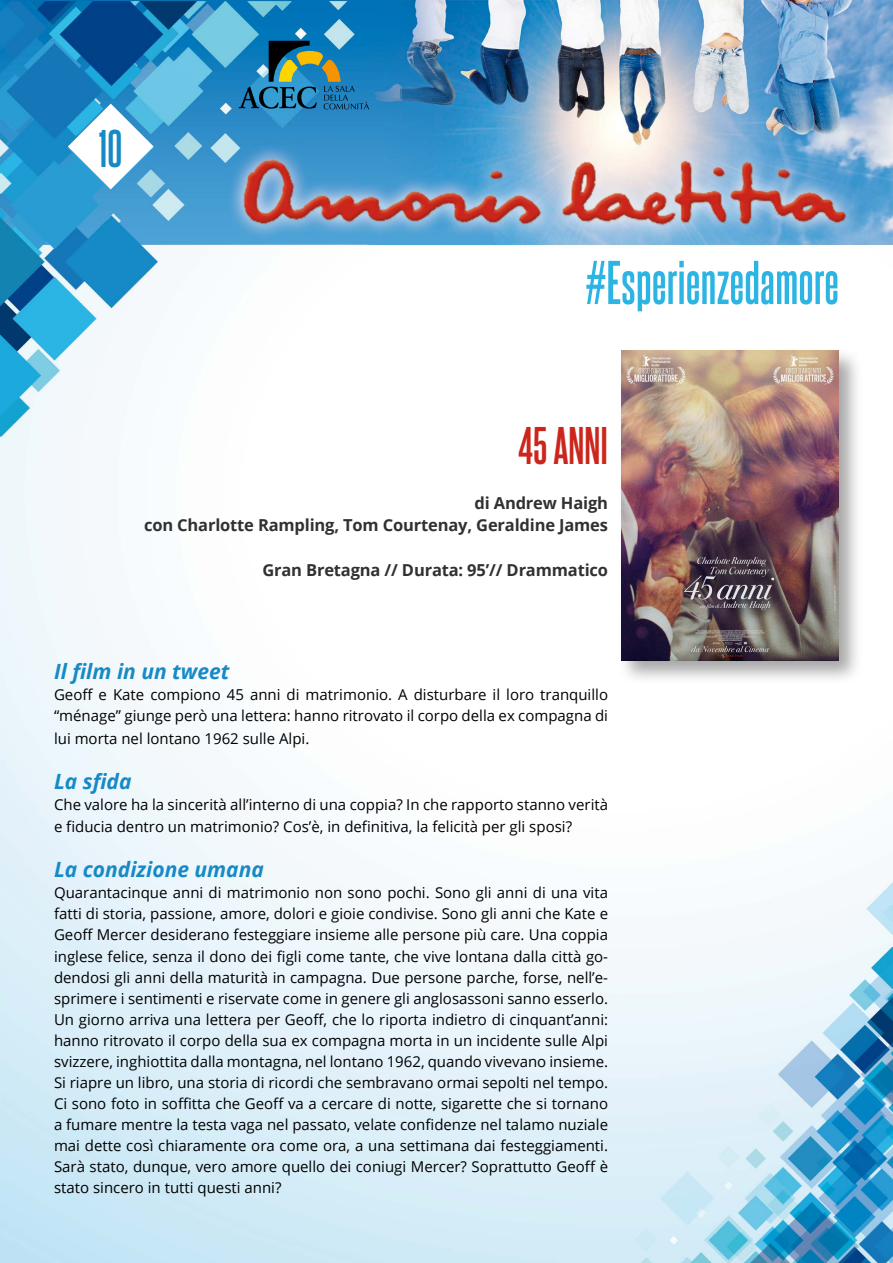
<style>
.page{position:relative;width:893px;height:1263px;background:#fff}
.page>*{position:absolute;margin:0;border:0;box-sizing:border-box;transform-origin:0 0}
.t1{font:700 52.5px "Steelfish Rg";color:#2cb5e3}
.t2{font:700 45px "Steelfish Rg";color:#cc261c}
.t3{font:700 45px "Steelfish Rg";color:#178ac5}
.t4{font:italic 700 21px "Open Sans";color:#178ac5}
.t5{font:700 16.5px/22.5px "Open Sans";letter-spacing:-.01em;color:#313131;text-align:right}
.t6{font:15px/21px "Open Sans";color:#000}
</style>
<div class="page">
<img style="left:0;top:0;width:892px;height:1263px">
<div style="left:617px;top:347px;width:246px;height:338px;background:#000;opacity:.35"></div>
<img style="left:621px;top:351px;width:217px;height:310px">
<svg style="left:239px;top:41px;width:130px;height:68px"></svg>
<svg style="left:68px;top:104px;width:86px;height:85px"></svg>
<h2 class="t3" style="left:99px;top:121px;width:25px">10</h2>
<h1 class="t1" style="left:585px;top:250px;width:255px">#Esperienzedamore</h1>
<h2 class="t2" style="left:519px;top:418px;width:91px">45 anni</h2>
<p class="t5" style="left:144px;top:491px;width:465px">di Andrew Haigh<br>con Charlotte Rampling, Tom Courtenay, Geraldine James</p>
<p class="t5" style="left:262px;top:558px;width:347px">Gran Bretagna // Durata: 95’// Drammatico</p>
<h3 class="t4" style="left:54px;top:657px;width:177px">Il film in un tweet</h3>
<p class="t6" style="left:54px;top:684px;width:556px">Geoff e Kate compiono 45 anni di matrimonio. A disturbare il loro tranquillo “ménage” giunge però una lettera: hanno ritrovato il corpo della ex compagna di</p>
<p class="t6" style="left:54px;top:728px;width:257px">lui morta nel lontano 1962 sulle Alpi.</p>
<h3 class="t4" style="left:54px;top:766px;width:79px">La sfida</h3>
<p class="t6" style="left:54px;top:793px;width:556px;line-height:22.5px">Che valore ha la sincerità all’interno di una coppia? In che rapporto stanno verità e fiducia dentro un matrimonio? Cos’è, in definitiva, la felicità per gli sposi?</p>
<h3 class="t4" style="left:54px;top:855px;width:211px">La condizione umana</h3>
<p class="t6" style="left:54px;top:882px;width:556px;text-align:justify">Quarantacinque anni di matrimonio non sono pochi. Sono gli anni di una vita fatti di storia, passione, amore, dolori e gioie condivise. Sono gli anni che Kate e Geoff Mercer desiderano festeggiare insieme alle persone più care. Una coppia inglese felice, senza il dono dei figli come tante, che vive lontana dalla città go&shy;dendosi gli anni della maturità in campagna. Due persone parche, forse, nell’e&shy;sprimere i sentimenti e riservate come in genere gli anglosassoni sanno esserlo.<br>Un giorno arriva una lettera per Geoff, che lo riporta indietro di cinquant’anni: hanno ritrovato il corpo della sua ex compagna morta in un incidente sulle Alpi svizzere, inghiottita dalla montagna, nel lontano 1962, quando vivevano insieme.<br>Si riapre un libro, una storia di ricordi che sembravano ormai sepolti nel tempo.<br>Ci sono foto in soffitta che Geoff va a cercare di notte, sigarette che si tornano a fumare mentre la testa vaga nel passato, velate confidenze nel talamo nuziale mai dette così chiaramente ora come ora, a una settimana dai festeggiamenti.<br>Sarà stato, dunque, vero amore quello dei coniugi Mercer? Soprattutto Geoff è stato sincero in tutti questi anni?</p>
</div>
